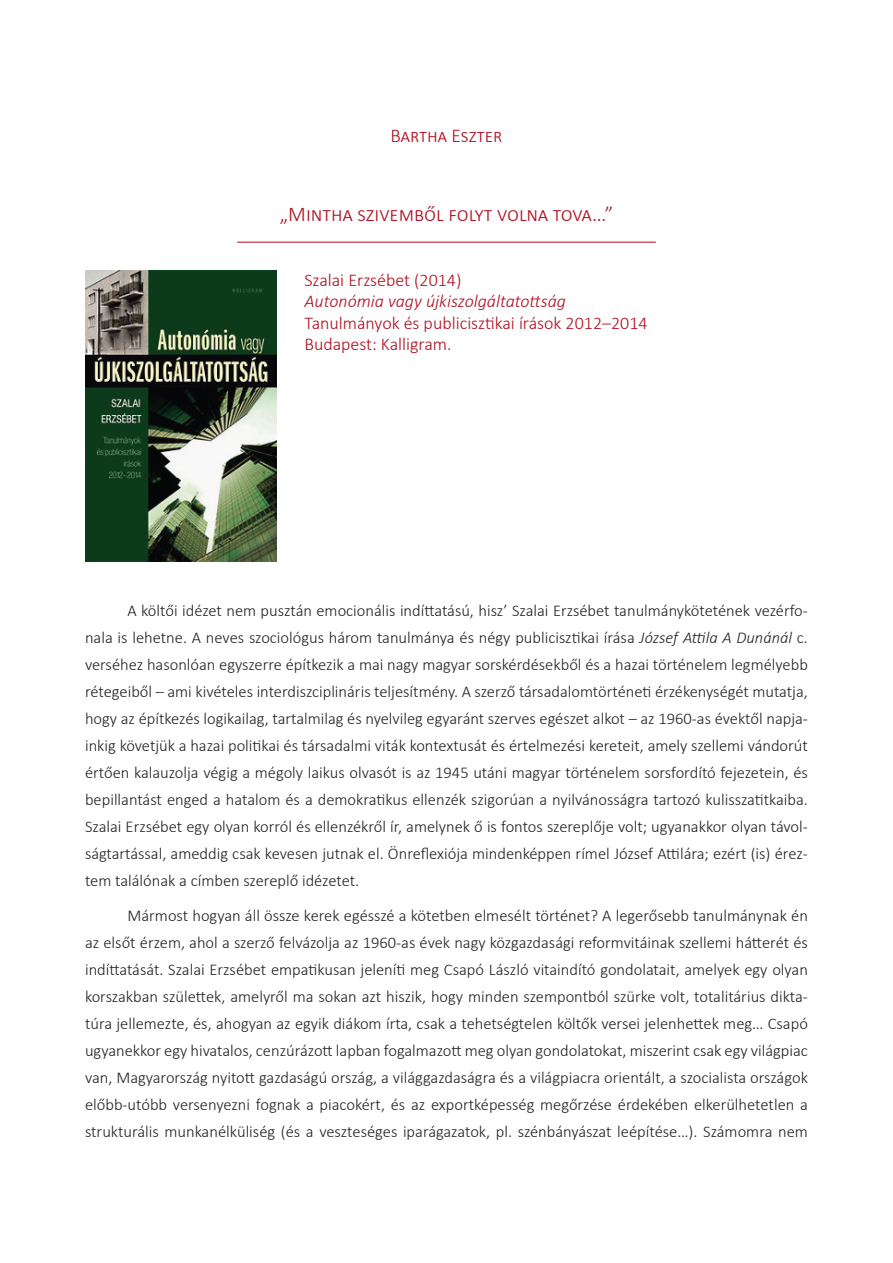
<style>
.page{position:relative;width:893px;height:1263px;background:#fff}
.page>*{position:absolute;margin:0;border:0;box-sizing:border-box;transform-origin:0 0}
.t1{font:300 21px "Calibri";color:#af0c1c}
.t2{font:300 19.5px "Calibri";color:#af0c1c}
.t3{font:300 18px/21.6px "Calibri";color:#af0c1c}
.t4{font:italic 300 18px "Calibri";color:#af0c1c}
.t5{font:300 16.5px/27px "Calibri";color:#231f20;text-align:justify}
.s1{font-style:italic}
</style>
<div class="page">
<hr style="left:237px;top:242px;width:419px;height:1px;background:#af0c1c">
<img style="left:85px;top:271px;width:191px;height:290px">
<p class="t2" style="left:390px;top:124px;width:114px">Bartha Eszter</p>
<p class="t1" style="left:280px;top:201px;width:335px">„Mintha szivemből folyt volna tova…”</p>
<p class="t3" style="left:304px;top:269px;width:158px">Szalai Erzsébet (2014)</p>
<p class="t4" style="left:304px;top:290px;width:263px">Autonómia vagy újkiszolgáltatottság</p>
<p class="t3" style="left:304px;top:312px;width:345px">Tanulmányok és publicisztikai írások 2012–2014<br>Budapest: Kalligram.</p>
<p class="t5" style="left:85px;top:596px;width:724px;text-indent:43px">A költői idézet nem pusztán emocionális indíttatású, hisz’ Szalai Erzsébet tanulmánykötetének vezérfo&shy;nala is lehetne. A neves szociológus három tanulmánya és négy publicisztikai írása <span class="s1">József Attila A Dunánál</span> c. verséhez hasonlóan egyszerre építkezik a mai nagy magyar sorskérdésekből és a hazai történelem legmélyebb rétegeiből – ami kivételes interdiszciplináris teljesítmény. A szerző társadalomtörténeti érzékenységét mutatja, hogy az építkezés logikailag, tartalmilag és nyelvileg egyaránt szerves egészet alkot – az 1960-as évektől napja&shy;inkig követjük a hazai politikai és társadalmi viták kontextusát és értelmezési kereteit, amely szellemi vándorút értően kalauzolja végig a mégoly laikus olvasót is az 1945 utáni magyar történelem sorsfordító fejezetein, és bepillantást enged a hatalom és a demokratikus ellenzék szigorúan a nyilvánosságra tartozó kulisszatitkaiba.<br>Szalai Erzsébet egy olyan korról és ellenzékről ír, amelynek ő is fontos szereplője volt; ugyanakkor olyan távol&shy;ságtartással, ameddig csak kevesen jutnak el. Önreflexiója mindenképpen rímel József Attilára; ezért (is) érez&shy;tem találónak a címben szereplő idézetet.</p>
<p class="t5" style="left:85px;top:902px;width:724px;text-indent:43px">Mármost hogyan áll össze kerek egésszé a kötetben elmesélt történet? A legerősebb tanulmánynak én az elsőt érzem, ahol a szerző felvázolja az 1960-as évek nagy közgazdasági reformvitáinak szellemi hátterét és indíttatását. Szalai Erzsébet empatikusan jeleníti meg Csapó László vitaindító gondolatait, amelyek egy olyan korszakban születtek, amelyről ma sokan azt hiszik, hogy minden szempontból szürke volt, totalitárius dikta&shy;túra jellemezte, és, ahogyan az egyik diákom írta, csak a tehetségtelen költők versei jelenhettek meg… Csapó ugyanekkor egy hivatalos, cenzúrázott lapban fogalmazott meg olyan gondolatokat, miszerint csak egy világpiac van, Magyarország nyitott gazdaságú ország, a világgazdaságra és a világpiacra orientált, a szocialista országok előbb-utóbb versenyezni fognak a piacokért, és az exportképesség megőrzése érdekében elkerülhetetlen a strukturális munkanélküliség (és a veszteséges iparágazatok, pl. szénbányászat leépítése…). Számomra nem</p>
</div>
